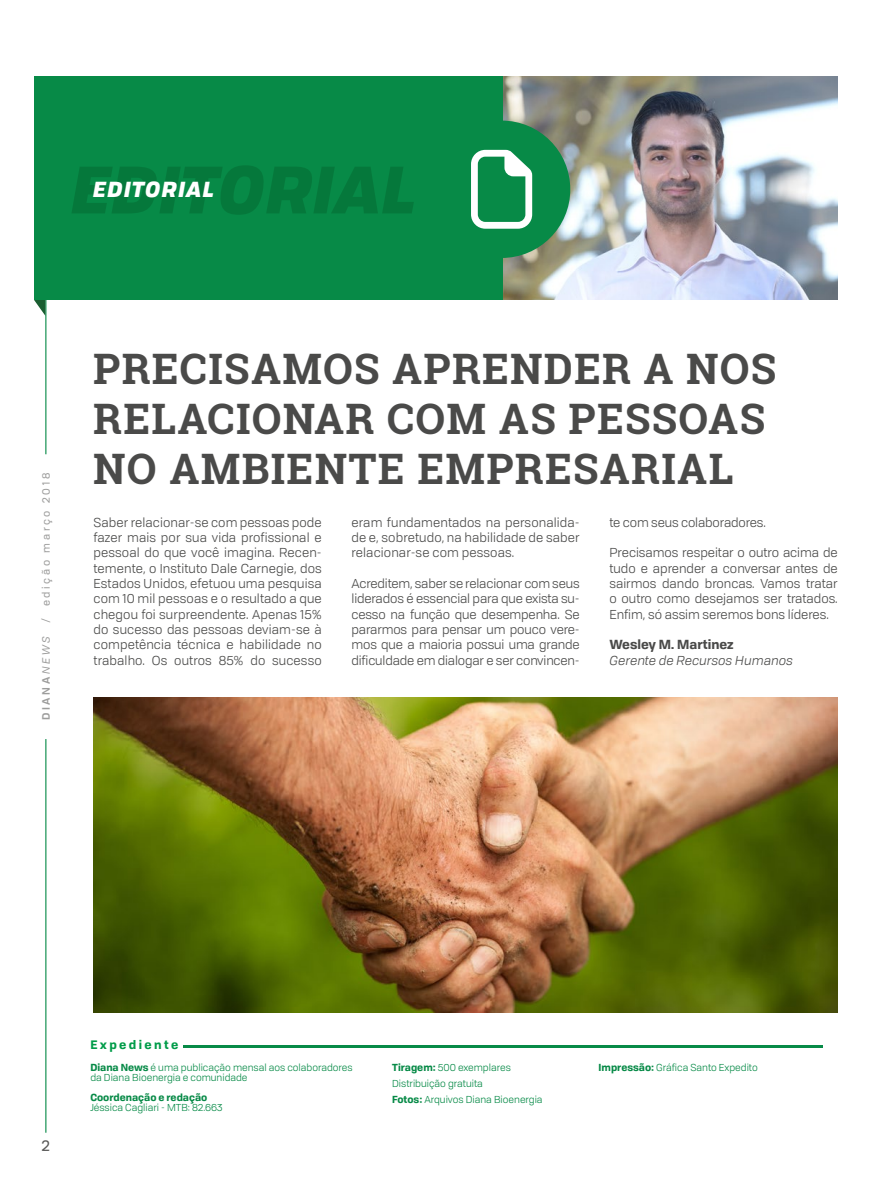
<style>
.page{position:relative;width:893px;height:1191px;background:#fff}
.page>*{position:absolute;margin:0;border:0;box-sizing:border-box;transform-origin:0 0}
.t1{font:700 42px/50.4px "Roboto Slab";letter-spacing:.03em;color:#4a4a49}
.t2{font:italic 900 21px "Tofino Pro Personal";letter-spacing:.05em;color:#fff}
.t3{font:15px "Tofino Pro Personal";color:#575756}
.t4{font:12.75px/15.3px "Tofino Pro Personal";color:#4a4a49;text-align:justify}
.t5{font:italic 12.75px "Tofino Pro Personal";color:#4a4a49}
.t6{font:700 12.75px "Tofino Pro Personal";color:#4a4a49}
.t7{font:700 11.85px "Tofino Pro Personal";letter-spacing:.2em;color:#009c49}
.t8{font:10.5px "Tofino Pro Personal";letter-spacing:.25em;color:#9d9d9c}
.t9{font:9.9px/15.9px "Tofino Pro Personal";color:#078a47}
.t10{font:700 9.9px "Tofino Pro Personal";color:#078a47}
.s1{font-weight:600}
.s2{font-style:italic}
.s3{font-weight:700}
</style>
<div class="page">
<hr style="left:45px;top:739px;width:1px;height:393px;background:#078a47">
<hr style="left:45px;top:77px;width:1px;height:377px;background:#078a47">
<svg style="left:34px;top:300px;width:11px;height:15px"></svg>
<hr style="left:183px;top:1045px;width:640px;height:2px;background:#078a47">
<div style="left:34px;top:77px;width:469px;height:223px;background:#078a47"></div>
<img style="left:503px;top:77px;width:335px;height:223px">
<div style="left:433px;top:121px;width:137px;height:137px;background:#078a47;border-radius:50%"></div>
<svg style="left:471px;top:150px;width:61px;height:79px"></svg>
<img style="left:94px;top:697px;width:744px;height:315px">
<h2 class="t2" style="left:93px;top:171px;width:122px">EDITORIAL</h2>
<p class="t8" style="left:38px;top:720px;width:249px;rotate:-90deg"><span class="s1">DIANA</span><span class="s2">NEWS</span> / edição março 2018</p>
<h1 class="t1" style="left:93px;top:343px;width:684px">PRECISAMOS APRENDER A NOS<br>RELACIONAR COM AS PESSOAS<br>NO AMBIENTE EMPRESARIAL</h1>
<p class="t4" style="left:94px;top:514px;width:230px">Saber relacionar-se com pessoas pode fazer mais por sua vida profissional e pessoal do que você imagina. Recen&shy;temente, o Instituto Dale Carnegie, dos Estados Unidos, efetuou uma pesquisa com 10 mil pessoas e o resultado a que chegou foi surpreendente. Apenas 15% do sucesso das pessoas deviam-se à competência técnica e habilidade no trabalho. Os outros 85% do sucesso</p>
<p class="t4" style="left:351px;top:514px;width:230px">eram fundamentados na personalida&shy;de e, sobretudo, na habilidade de saber relacionar-se com pessoas.</p>
<p class="t4" style="left:351px;top:575px;width:230px">Acreditem, saber se relacionar com seus liderados é essencial para que exista su&shy;cesso na função que desempenha. Se pararmos para pensar um pouco vere&shy;mos que a maioria possui uma grande dificuldade em dialogar e ser convincen-</p>
<p class="t4" style="left:609px;top:514px;width:158px">te com seus colaboradores.</p>
<p class="t4" style="left:609px;top:544px;width:230px">Precisamos respeitar o outro acima de tudo e aprender a conversar antes de sairmos dando broncas. Vamos tratar o outro como desejamos ser tratados.<br>Enfim, só assim seremos bons líderes.</p>
<p class="t6" style="left:609px;top:634px;width:126px">Wesley M. Martinez</p>
<p class="t5" style="left:609px;top:650px;width:185px">Gerente de Recursos Humanos</p>
<p class="t3" style="left:42px;top:1134px;width:10px">2</p>
<p class="t7" style="left:90px;top:1034px;width:89px">Expediente</p>
<p class="t9" style="left:90px;top:1062px;width:264px;line-height:9.9px"><span class="s3">Diana News</span> é uma publicação mensal aos colaboradores da Diana Bioenergia e comunidade</p>
<p class="t10" style="left:90px;top:1089px;width:118px">Coordenação e redação</p>
<p class="t9" style="left:90px;top:1098px;width:134px">Jéssica Cagliari - MTB: 82.663</p>
<p class="t9" style="left:392px;top:1059px;width:152px"><span class="s3">Tiragem:</span> 500 exemplares<br>Distribuição gratuita<br><span class="s3">Fotos:</span> Arquivos Diana Bioenergia</p>
<p class="t9" style="left:599px;top:1059px;width:161px"><span class="s3">Impressão:</span> Gráfica Santo Expedito</p>
</div>
